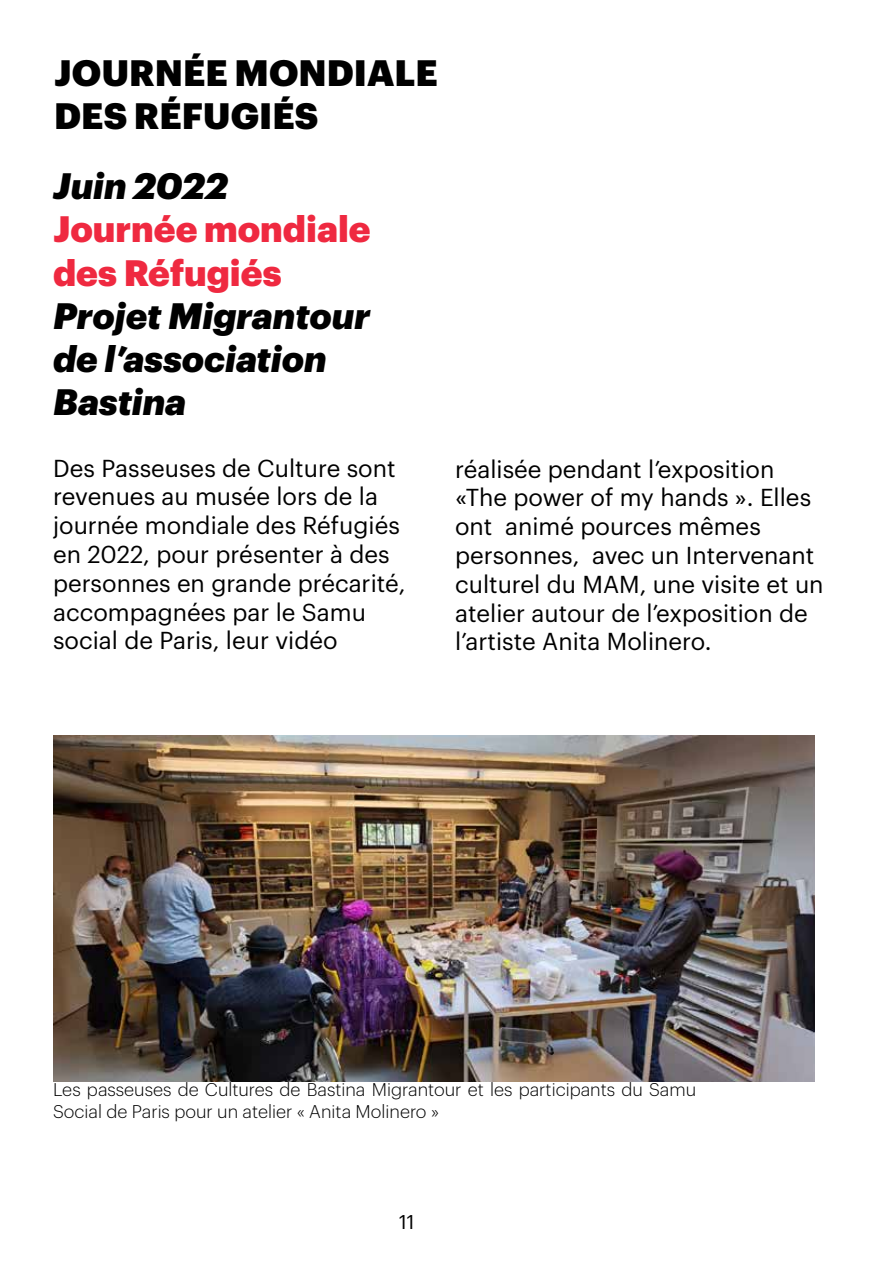
<style>
.page{position:relative;width:893px;height:1263px;background:#fff}
.page>*{position:absolute;margin:0;border:0;box-sizing:border-box;transform-origin:0 0}
.t1{font:italic 900 36px/43.2px "Graphik";color:#000}
.t2{font:900 36px/43.2px "Graphik";color:#ef2940}
.t3{font:900 36px/43.2px "Graphik";color:#000}
.t4{font:24px/28.8px "Graphik";color:#000}
.t5{font:19.5px "Graphik";color:#000}
.t6{font:300 18px/21.6px "Graphik";color:#000}
</style>
<div class="page">
<img style="left:53px;top:736px;width:762px;height:346px">
<h1 class="t3" style="left:54px;top:48px;width:385px">JOURNÉE MONDIALE<br>DES RÉFUGIÉS</h1>
<h1 class="t1" style="left:53px;top:161px;width:176px">Juin 2022</h1>
<h1 class="t2" style="left:53px;top:204px;width:319px">Journée mondiale des Réfugiés</h1>
<h1 class="t1" style="left:53px;top:291px;width:319px">Projet Migrantour de l’association<br>Bastina</h1>
<p class="t4" style="left:53px;top:451px;width:354px">Des Passeuses de Culture sont revenues au musée lors de la journée mondiale des Réfugiés en 2022, pour présenter à des personnes en grande précarité, accompagnées par le Samu social de Paris, leur vidéo</p>
<p class="t4" style="left:455px;top:452px;width:370px">réalisée pendant l’exposition «The power of my hands ». Elles ont animé pources mêmes personnes, avec un Intervenant culturel du MAM, une visite et un atelier autour de l’exposition de l’artiste Anita Molinero.</p>
<p class="t6" style="left:53px;top:1077px;width:644px">Les passeuses de Cultures de Bastina Migrantour et les participants du Samu<br>Social de Paris pour un atelier « Anita Molinero »</p>
<p class="t5" style="left:399px;top:1207px;width:17px">11</p>
</div>
